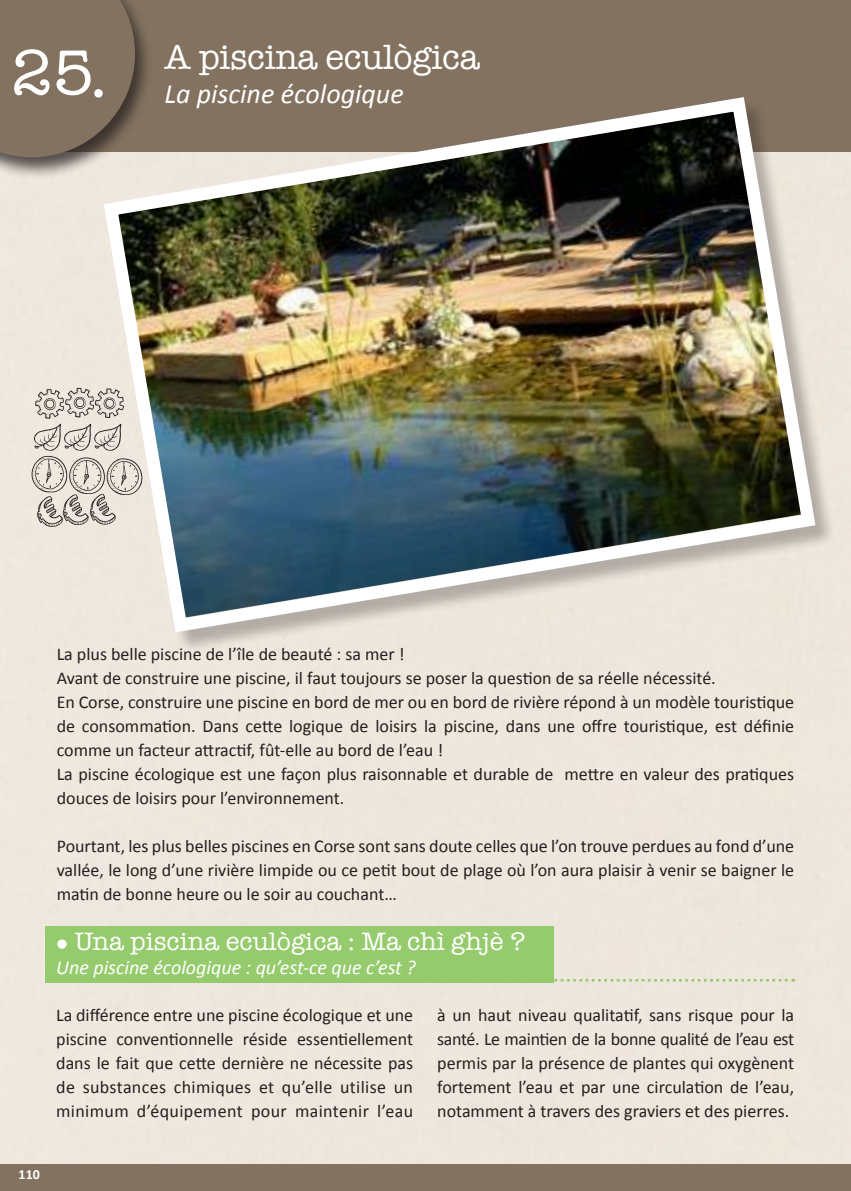
<style>
.page{position:relative;width:851px;height:1191px;background:#fff}
.page>*{position:absolute;margin:0;border:0;box-sizing:border-box;transform-origin:0 0}
.t1{font:64.8px "American Typewriter";color:#fff}
.t2{font:36px "American Typewriter";letter-spacing:-.01em;color:#fff}
.t3{font:italic 28px "Calibri";color:#fff}
.t4{font:26px "American Typewriter";color:#fff}
.t5{font:italic 20px "Calibri";color:#fff}
.t6{font:18px/24px "Calibri";color:#241f1f;text-align:justify}
.t7{font:700 14px "Calibri";color:#fff}
</style>
<div class="page">
<div style="left:0;top:151px;width:850px;height:1013px;background:#eee7dd"></div>
<div style="left:0;top:1164px;width:850px;height:27px;background:#83725f"></div>
<div style="left:0;top:0;width:850px;height:151px;background:#83725f"></div>
<div style="left:45px;top:925px;width:509px;height:57px;background:#95cb6c"></div>
<svg style="left:554px;top:978px;width:239px;height:3px"></svg>
<div style="left:0;top:0;width:152px;height:179px;background:#241f1f;opacity:.75"></div>
<svg style="left:0;top:0;width:135px;height:157px"></svg>
<svg style="left:94px;top:89px;width:9px;height:9px"></svg>
<svg style="left:30px;top:388px;width:66px;height:141px"></svg>
<div style="left:104px;top:97px;width:729px;height:554px;background:#241f1f;opacity:.3"></div>
<img style="left:96px;top:90px;width:726px;height:549px">
<h1 class="t1" style="left:11px;top:23px;width:84px">25</h1>
<h2 class="t2" style="left:164px;top:29px;width:317px">A piscina eculògica</h2>
<h3 class="t3" style="left:164px;top:76px;width:241px">La piscine écologique</h3>
<p class="t6" style="left:57px;top:642px;width:738px;text-align:left">La plus belle piscine de l’île de beauté : sa mer !<br>Avant de construire une piscine, il faut toujours se poser la question de sa réelle nécessité.<br>En Corse, construire une piscine en bord de mer ou en bord de rivière répond à un modèle touristique de consommation. Dans cette logique de loisirs la piscine, dans une offre touristique, est définie comme un facteur attractif, fût-elle au bord de l’eau !<br>La piscine écologique est une façon plus raisonnable et durable de mettre en valeur des pratiques douces de loisirs pour l’environnement.</p>
<p class="t6" style="left:57px;top:834px;width:738px">Pourtant, les plus belles piscines en Corse sont sans doute celles que l’on trouve perdues au fond d’une vallée, le long d’une rivière limpide ou ce petit bout de plage où l’on aura plaisir à venir se baigner le matin de bonne heure ou le soir au couchant…</p>
<h3 class="t4" style="left:56px;top:921px;width:470px">● Una piscina eculògica : Ma chì ghjè ?</h3>
<p class="t5" style="left:56px;top:955px;width:361px">Une piscine écologique : qu’est-ce que c’est ?</p>
<p class="t6" style="left:56px;top:1003px;width:358px">La différence entre une piscine écologique et une piscine conventionnelle réside essentiellement dans le fait que cette dernière ne nécessite pas de substances chimiques et qu’elle utilise un minimum d’équipement pour maintenir l’eau</p>
<p class="t6" style="left:437px;top:1003px;width:358px">à un haut niveau qualitatif, sans risque pour la santé. Le maintien de la bonne qualité de l’eau est permis par la présence de plantes qui oxygènent fortement l’eau et par une circulation de l’eau, notamment à travers des graviers et des pierres.</p>
<p class="t7" style="left:18px;top:1165px;width:23px">110</p>
</div>
